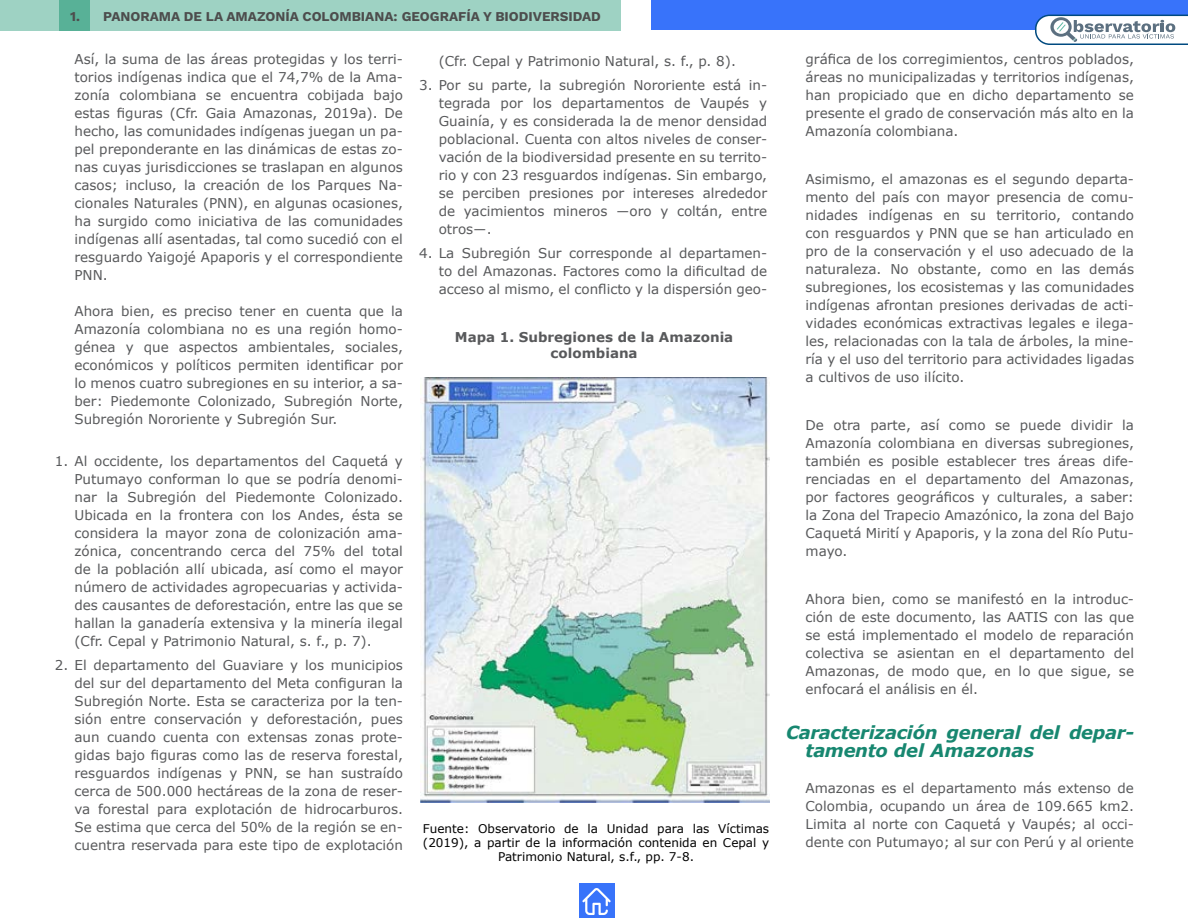
<style>
.page{position:relative;width:1188px;height:918px;background:#fff}
.page>*{position:absolute;margin:0;border:0;box-sizing:border-box;transform-origin:0 0}
.t1{font:italic 700 18px/18px "Verdana";letter-spacing:-.02em;color:#178770}
.t2{font:13.5px/18px "Verdana";color:#58595b;text-align:justify}
.t3{font:700 13.5px "Work Sans";color:#4d4d4d}
.t4{font:700 13.5px/16.2px "Verdana";color:#58595b;text-align:center}
.t5{font:12px/14.4px "Verdana";color:#000;text-align:center}
</style>
<div class="page">
<div style="left:0;top:0;width:1188px;height:30px;background:#3873fa"></div>
<svg style="left:1035px;top:15px;width:153px;height:30px"></svg>
<div style="left:579px;top:884px;width:36px;height:34px;background:#3873fa"></div>
<svg style="left:582px;top:888px;width:29px;height:27px"></svg>
<img style="left:421px;top:378px;width:348px;height:424px">
<div style="left:0;top:0;width:621px;height:30px;background:#9ed2c3"></div>
<div style="left:60px;top:0;width:30px;height:30px;background:#58b197"></div>
<div style="left:621px;top:0;width:30px;height:30px;background:#fff"></div>
<p class="t3" style="left:70px;top:9px;width:532px">1. PANORAMA DE LA AMAZONÍA COLOMBIANA: GEOGRAFÍA Y BIODIVERSIDAD</p>
<p class="t2" style="left:74px;top:50px;width:330px">Así, la suma de las áreas protegidas y los terri&shy;torios indígenas indica que el 74,7% de la Ama&shy;zonía colombiana se encuentra cobijada bajo estas figuras (Cfr. Gaia Amazonas, 2019a). De hecho, las comunidades indígenas juegan un pa&shy;pel preponderante en las dinámicas de estas zo&shy;nas cuyas jurisdicciones se traslapan en algunos casos; incluso, la creación de los Parques Na&shy;cionales Naturales (PNN), en algunas ocasiones, ha surgido como iniciativa de las comunidades indígenas allí asentadas, tal como sucedió con el resguardo Yaigojé Apaporis y el correspondiente PNN.</p>
<p class="t2" style="left:74px;top:302px;width:330px">Ahora bien, es preciso tener en cuenta que la Amazonía colombiana no es una región homo&shy;génea y que aspectos ambientales, sociales, económicos y políticos permiten identificar por lo menos cuatro subregiones en su interior, a sa&shy;ber: Piedemonte Colonizado, Subregión Norte, Subregión Nororiente y Subregión Sur.</p>
<p class="t2" style="left:74px;top:452px;width:330px;text-indent:-20px">1. Al occidente, los departamentos del Caquetá y Putumayo conforman lo que se podría denomi&shy;nar la Subregión del Piedemonte Colonizado.<br>Ubicada en la frontera con los Andes, ésta se considera la mayor zona de colonización ama&shy;zónica, concentrando cerca del 75% del total de la población allí ubicada, así como el mayor número de actividades agropecuarias y activida&shy;des causantes de deforestación, entre las que se hallan la ganadería extensiva y la minería ilegal (Cfr. Cepal y Patrimonio Natural, s. f., p. 7).</p>
<p class="t2" style="left:74px;top:656px;width:330px;text-indent:-19px">2. El departamento del Guaviare y los municipios del sur del departamento del Meta configuran la Subregión Norte. Esta se caracteriza por la ten&shy;sión entre conservación y deforestación, pues aun cuando cuenta con extensas zonas prote&shy;gidas bajo figuras como las de reserva forestal, resguardos indígenas y PNN, se han sustraído cerca de 500.000 hectáreas de la zona de reser&shy;va forestal para explotación de hidrocarburos.<br>Se estima que cerca del 50% de la región se en&shy;cuentra reservada para este tipo de explotación</p>
<p class="t2" style="left:439px;top:52px;width:299px">(Cfr. Cepal y Patrimonio Natural, s. f., p. 8).</p>
<p class="t2" style="left:439px;top:76px;width:330px;text-indent:-19px">3. Por su parte, la subregión Nororiente está in&shy;tegrada por los departamentos de Vaupés y Guainía, y es considerada la de menor densidad poblacional. Cuenta con altos niveles de conser&shy;vación de la biodiversidad presente en su territo&shy;rio y con 23 resguardos indígenas. Sin embargo, se perciben presiones por intereses alrededor de yacimientos mineros ―oro y coltán, entre otros―.</p>
<p class="t2" style="left:439px;top:244px;width:330px;text-indent:-20px">4. La Subregión Sur corresponde al departamen&shy;to del Amazonas. Factores como la dificultad de acceso al mismo, el conflicto y la dispersión geo-</p>
<p class="t4" style="left:455px;top:328px;width:280px">Mapa 1. Subregiones de la Amazonia colombiana</p>
<p class="t5" style="left:423px;top:821px;width:348px">Fuente: Observatorio de la Unidad para las Víctimas (2019), a partir de la información contenida en Cepal y<br>Patrimonio Natural, s.f., pp. 7-8.</p>
<p class="t2" style="left:806px;top:50px;width:330px">gráfica de los corregimientos, centros poblados, áreas no municipalizadas y territorios indígenas, han propiciado que en dicho departamento se presente el grado de conservación más alto en la Amazonía colombiana.</p>
<p class="t2" style="left:806px;top:170px;width:330px">Asimismo, el amazonas es el segundo departa&shy;mento del país con mayor presencia de comu&shy;nidades indígenas en su territorio, contando con resguardos y PNN que se han articulado en pro de la conservación y el uso adecuado de la naturaleza. No obstante, como en las demás subregiones, los ecosistemas y las comunidades indígenas afrontan presiones derivadas de acti&shy;vidades económicas extractivas legales e ilega&shy;les, relacionadas con la tala de árboles, la mine&shy;ría y el uso del territorio para actividades ligadas a cultivos de uso ilícito.</p>
<p class="t2" style="left:806px;top:416px;width:330px">De otra parte, así como se puede dividir la Amazonía colombiana en diversas subregiones, también es posible establecer tres áreas dife&shy;renciadas en el departamento del Amazonas, por factores geográficos y culturales, a saber: la Zona del Trapecio Amazónico, la zona del Bajo Caquetá Mirití y Apaporis, y la zona del Río Putu&shy;mayo.</p>
<p class="t2" style="left:806px;top:590px;width:330px">Ahora bien, como se manifestó en la introduc&shy;ción de este documento, las AATIS con las que se está implementado el modelo de reparación colectiva se asientan en el departamento del Amazonas, de modo que, en lo que sigue, se enfocará el análisis en él.</p>
<h1 class="t1" style="left:805px;top:723px;width:330px;text-indent:-19px">Caracterización general del depar&shy;tamento del Amazonas</h1>
<p class="t2" style="left:805px;top:779px;width:330px">Amazonas es el departamento más extenso de Colombia, ocupando un área de 109.665 km2.<br>Limita al norte con Caquetá y Vaupés; al occi&shy;dente con Putumayo; al sur con Perú y al oriente</p>
</div>
